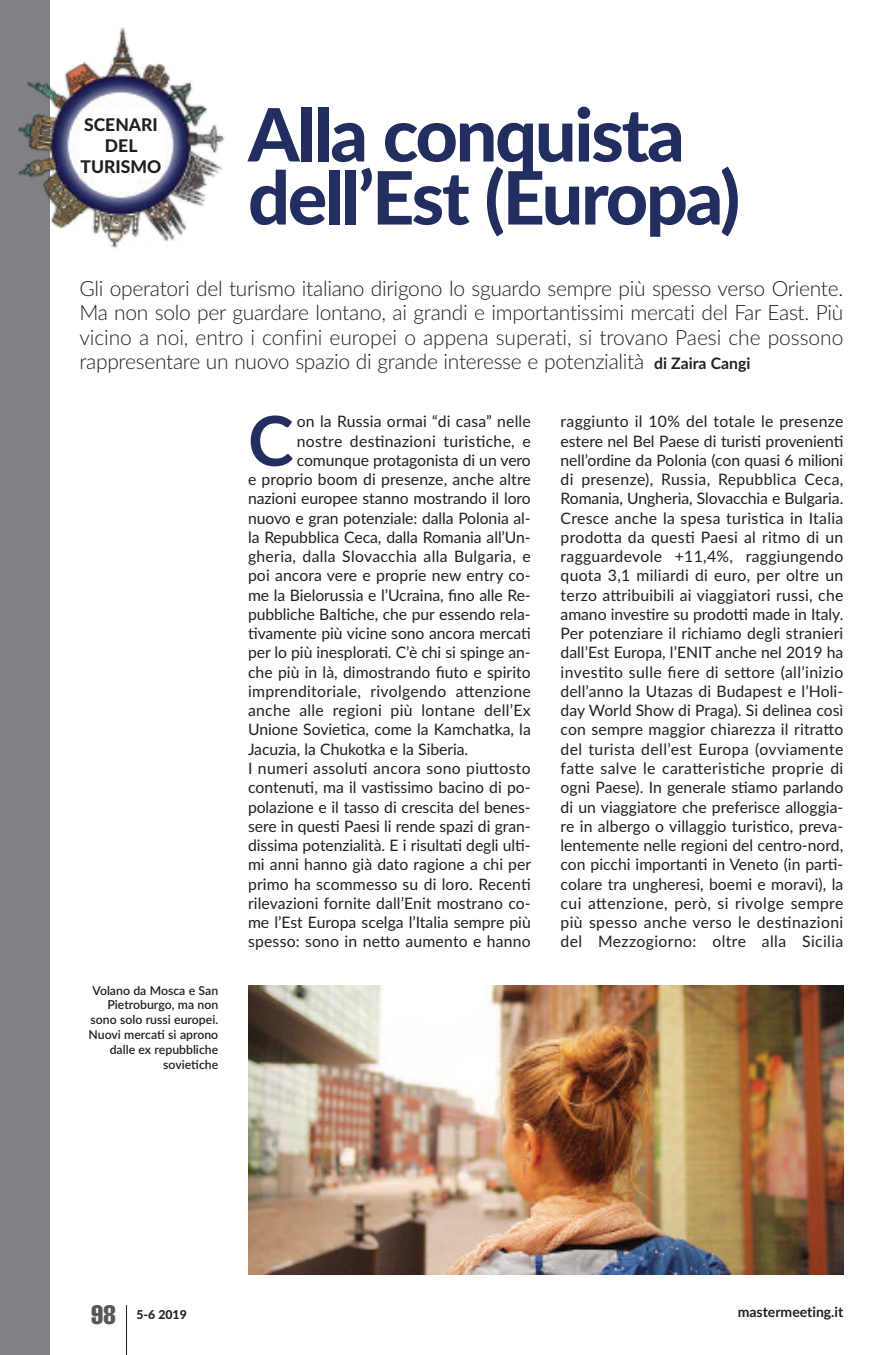
<style>
.page{position:relative;width:893px;height:1355px;background:#fff}
.page>*{position:absolute;margin:0;border:0;box-sizing:border-box;transform-origin:0 0}
.t1{font:800 73.5px/63px "Lato";letter-spacing:-.03em;color:#222e5f}
.t2{font:700 68.77px "Lato";color:#222e5f}
.t3{font:extra-condensed 26.25px "Helvetica";color:#57585a}
.t4{font:300 21px/24.5px "Lato";letter-spacing:-.015em;color:#231f20;text-align:justify}
.t5{font:800 17.5px/21px "Lato";color:#231f20;text-align:center}
.t6{font:15.75px/19.2px "Lato";color:#231f20;text-align:justify}
.t7{font:15.75px "Lato";letter-spacing:.02em;color:#231f20}
.t8{font:700 14px "Lato";color:#231f20}
.t9{font:600 12.25px/14.9px "Lato";color:#231f20;text-align:right}
.t10{font:800 12.25px "Lato";color:#231f20}
.s1{font-weight:700;font-size:15.75px}
</style>
<div class="page">
<hr style="left:126px;top:1305px;width:1px;height:49px;background:#231f20">
<div style="left:0;top:0;width:50px;height:1354px;background:#808285"></div>
<img style="left:18px;top:27px;width:207px;height:221px">
<img style="left:248px;top:985px;width:595px;height:289px">
<p class="t5" style="left:81px;top:115px;width:82px">SCENARI<br>DEL<br>TURISMO</p>
<h1 class="t1" style="left:248px;top:105px;width:494px">ALLA CONQUISTA<br>DELL’EST (EUROPA)</h1>
<p class="t4" style="left:79px;top:276px;width:765px">Gli operatori del turismo italiano dirigono lo sguardo sempre più spesso verso Oriente.<br>Ma non solo per guardare lontano, ai grandi e importantissimi mercati del Far East. Più vicino a noi, entro i confini europei o appena superati, si trovano Paesi che possono rappresentare un nuovo spazio di grande interesse e potenzialità <span class="s1">di Zaira Cangi</span></p>
<p class="t9" style="left:89px;top:982px;width:131px">Volano da Mosca e San<br>Pietroburgo, ma non sono solo russi europei.<br>Nuovi mercati si aprono dalle ex repubbliche sovietiche</p>
<h2 class="t2" style="left:248px;top:402px;width:47px">C</h2>
<p class="t6" style="left:297px;top:412px;width:235px">on la Russia ormai “di casa” nelle</p>
<p class="t7" style="left:297px;top:432px;width:235px">nostre destinazioni turistiche, e</p>
<p class="t6" style="left:297px;top:451px;width:235px">comunque protagonista di un vero</p>
<p class="t6" style="left:248px;top:470px;width:284px">e proprio boom di presenze, anche altre</p>
<p class="t6" style="left:248px;top:489px;width:284px">nazioni europee stanno mostrando il loro</p>
<p class="t6" style="left:248px;top:508px;width:284px">nuovo e gran potenziale: dalla Polonia al-</p>
<p class="t6" style="left:248px;top:528px;width:284px">la Repubblica Ceca, dalla Romania all’Un-</p>
<p class="t7" style="left:248px;top:547px;width:284px">gheria, dalla Slovacchia alla Bulgaria, e</p>
<p class="t6" style="left:248px;top:566px;width:284px">poi ancora vere e proprie new entry co-</p>
<p class="t6" style="left:248px;top:585px;width:284px">me la Bielorussia e l’Ucraina, fino alle Re-</p>
<p class="t6" style="left:248px;top:605px;width:284px">pubbliche Baltiche, che pur essendo rela-</p>
<p class="t6" style="left:248px;top:624px;width:284px">tivamente più vicine sono ancora mercati</p>
<p class="t6" style="left:248px;top:643px;width:284px">per lo più inesplorati. C’è chi si spinge an-</p>
<p class="t6" style="left:248px;top:662px;width:284px">che più in là, dimostrando fiuto e spirito</p>
<p class="t7" style="left:248px;top:682px;width:284px">imprenditoriale, rivolgendo attenzione</p>
<p class="t7" style="left:248px;top:701px;width:284px">anche alle regioni più lontane dell’Ex</p>
<p class="t6" style="left:248px;top:720px;width:284px">Unione Sovietica, come la Kamchatka, la</p>
<p class="t6" style="left:248px;top:739px;width:222px">Jacuzia, la Chukotka e la Siberia.</p>
<p class="t7" style="left:248px;top:759px;width:284px">I numeri assoluti ancora sono piuttosto</p>
<p class="t6" style="left:248px;top:778px;width:284px">contenuti, ma il vastissimo bacino di po-</p>
<p class="t6" style="left:248px;top:797px;width:284px">polazione e il tasso di crescita del benes-</p>
<p class="t6" style="left:248px;top:816px;width:284px">sere in questi Paesi li rende spazi di gran-</p>
<p class="t6" style="left:248px;top:836px;width:284px">dissima potenzialità. E i risultati degli ulti-</p>
<p class="t6" style="left:248px;top:855px;width:285px">mi anni hanno già dato ragione a chi per</p>
<p class="t6" style="left:248px;top:874px;width:284px">primo ha scommesso su di loro. Recenti</p>
<p class="t6" style="left:248px;top:893px;width:284px">rilevazioni fornite dall’Enit mostrano co-</p>
<p class="t6" style="left:248px;top:913px;width:284px">me l’Est Europa scelga l’Italia sempre più</p>
<p class="t6" style="left:248px;top:932px;width:284px">spesso: sono in netto aumento e hanno</p>
<p class="t6" style="left:561px;top:412px;width:284px">raggiunto il 10% del totale le presenze estere nel Bel Paese di turisti provenienti nell’ordine da Polonia (con quasi 6 milioni di presenze), Russia, Repubblica Ceca, Romania, Ungheria, Slovacchia e Bulgaria.<br>Cresce anche la spesa turistica in Italia prodotta da questi Paesi al ritmo di un ragguardevole +11,4%, raggiungendo quota 3,1 miliardi di euro, per oltre un terzo attribuibili ai viaggiatori russi, che amano investire su prodotti made in Italy.<br>Per potenziare il richiamo degli stranieri dall’Est Europa, l’ENIT anche nel 2019 ha investito sulle fiere di settore (all’inizio dell’anno la Utazas di Budapest e l’Holi&shy;day World Show di Praga). Si delinea così con sempre maggior chiarezza il ritratto del turista dell’est Europa (ovviamente fatte salve le caratteristiche proprie di ogni Paese). In generale stiamo parlando di un viaggiatore che preferisce alloggia&shy;re in albergo o villaggio turistico, preva&shy;lentemente nelle regioni del centro-nord, con picchi importanti in Veneto (in parti&shy;colare tra ungheresi, boemi e moravi), la cui attenzione, però, si rivolge sempre più spesso anche verso le destinazioni del Mezzogiorno: oltre alla Sicilia</p>
<h3 class="t3" style="left:91px;top:1305px;width:26px">98</h3>
<p class="t10" style="left:136px;top:1307px;width:52px">5-6 2019</p>
<p class="t8" style="left:738px;top:1303px;width:107px">mastermeeting.it</p>
</div>
